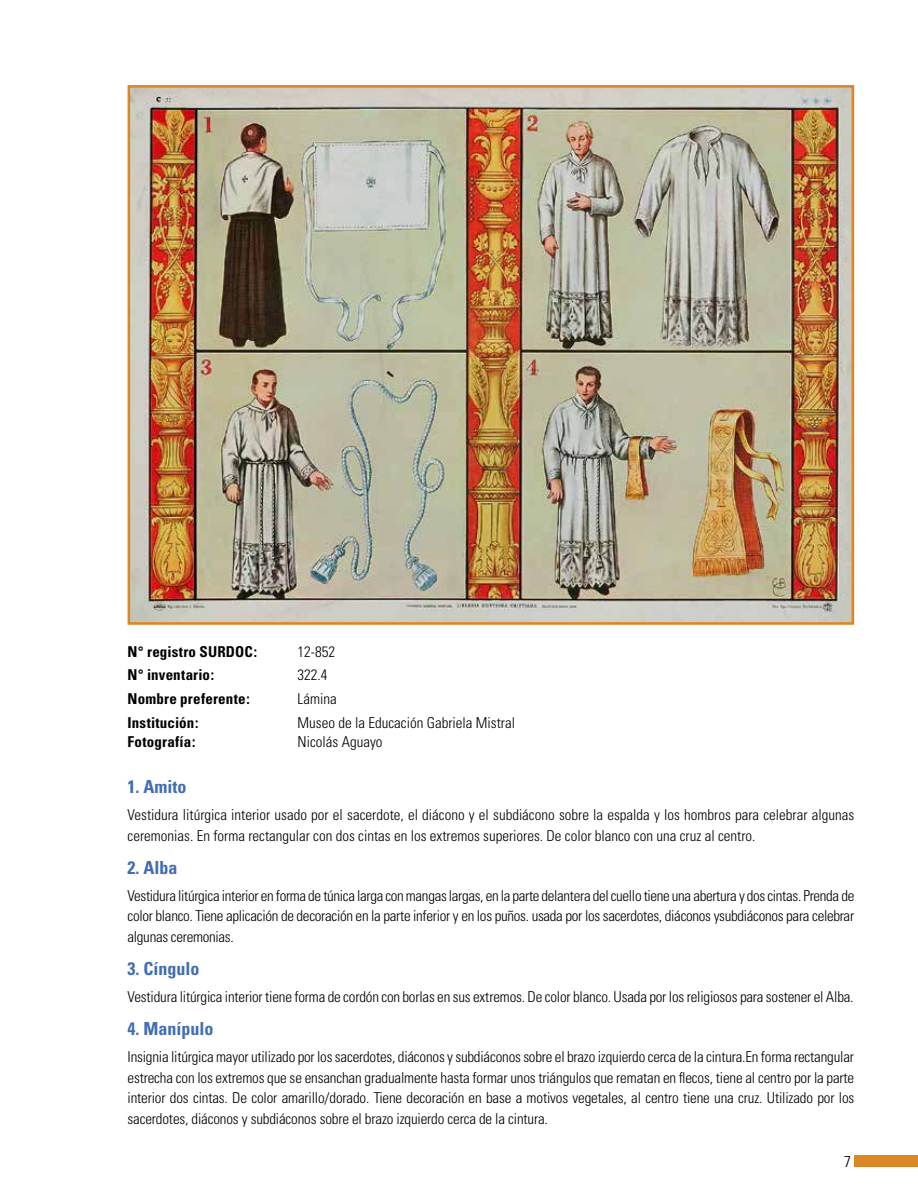
<style>
.page{position:relative;width:918px;height:1188px;background:#fff}
.page>*{position:absolute;margin:0;border:0;box-sizing:border-box;transform-origin:0 0}
.t1{font:700 condensed 18px "Univers";color:#426db1}
.t2{font:300 condensed 15.75px "Univers";color:#000}
.t3{font:300 condensed 15px/20.5px "Univers";color:#000;text-align:justify}
.t4{font:700 condensed 15px "Univers";letter-spacing:.015em;color:#000}
</style>
<div class="page">
<div style="left:854px;top:1155px;width:64px;height:12px;background:#dc8726"></div>
<img style="left:132px;top:89px;width:718px;height:532px">
<div style="left:128px;top:85px;width:726px;height:540px;border:3px solid #dc8726"></div>
<p class="t4" style="left:128px;top:642px;width:131px">N° registro SURDOC:</p>
<p class="t3" style="left:298px;top:641px;width:39px">12-852</p>
<p class="t4" style="left:128px;top:666px;width:88px">N° inventario:</p>
<p class="t3" style="left:298px;top:665px;width:31px">322.4</p>
<p class="t4" style="left:128px;top:689px;width:124px">Nombre preferente:</p>
<p class="t3" style="left:298px;top:688px;width:41px">Lámina</p>
<p class="t4" style="left:128px;top:713px;width:73px">Institución:</p>
<p class="t3" style="left:298px;top:712px;width:219px">Museo de la Educación Gabriela Mistral</p>
<p class="t4" style="left:128px;top:733px;width:69px">Fotografía:</p>
<p class="t3" style="left:298px;top:732px;width:86px">Nicolás Aguayo</p>
<p class="t1" style="left:128px;top:776px;width:60px">1. Amito</p>
<p class="t3" style="left:128px;top:804px;width:728px">Vestidura litúrgica interior usado por el sacerdote, el diácono y el subdiácono sobre la espalda y los hombros para celebrar algunas ceremonias. En forma rectangular con dos cintas en los extremos superiores. De color blanco con una cruz al centro.</p>
<p class="t1" style="left:128px;top:856px;width:51px">2. Alba</p>
<p class="t3" style="left:128px;top:885px;width:728px">Vestidura litúrgica interior en forma de túnica larga con mangas largas, en la parte delantera del cuello tiene una abertura y dos cintas. Prenda de color blanco. Tiene aplicación de decoración en la parte inferior y en los puños. usada por los sacerdotes, diáconos ysubdiáconos para celebrar algunas ceremonias.</p>
<p class="t1" style="left:128px;top:958px;width:73px">3. Cíngulo</p>
<p class="t3" style="left:128px;top:987px;width:728px">Vestidura litúrgica interior tiene forma de cordón con borlas en sus extremos. De color blanco. Usada por los religiosos para sostener el Alba.</p>
<p class="t1" style="left:128px;top:1018px;width:87px">4. Manípulo</p>
<p class="t3" style="left:128px;top:1047px;width:728px">Insignia litúrgica mayor utilizado por los sacerdotes, diáconos y subdiáconos sobre el brazo izquierdo cerca de la cintura.En forma rectangular estrecha con los extremos que se ensanchan gradualmente hasta formar unos triángulos que rematan en flecos, tiene al centro por la parte interior dos cintas. De color amarillo/dorado. Tiene decoración en base a motivos vegetales, al centro tiene una cruz. Utilizado por los sacerdotes, diáconos y subdiáconos sobre el brazo izquierdo cerca de la cintura.</p>
<p class="t2" style="left:844px;top:1152px;width:8px">7</p>
</div>
